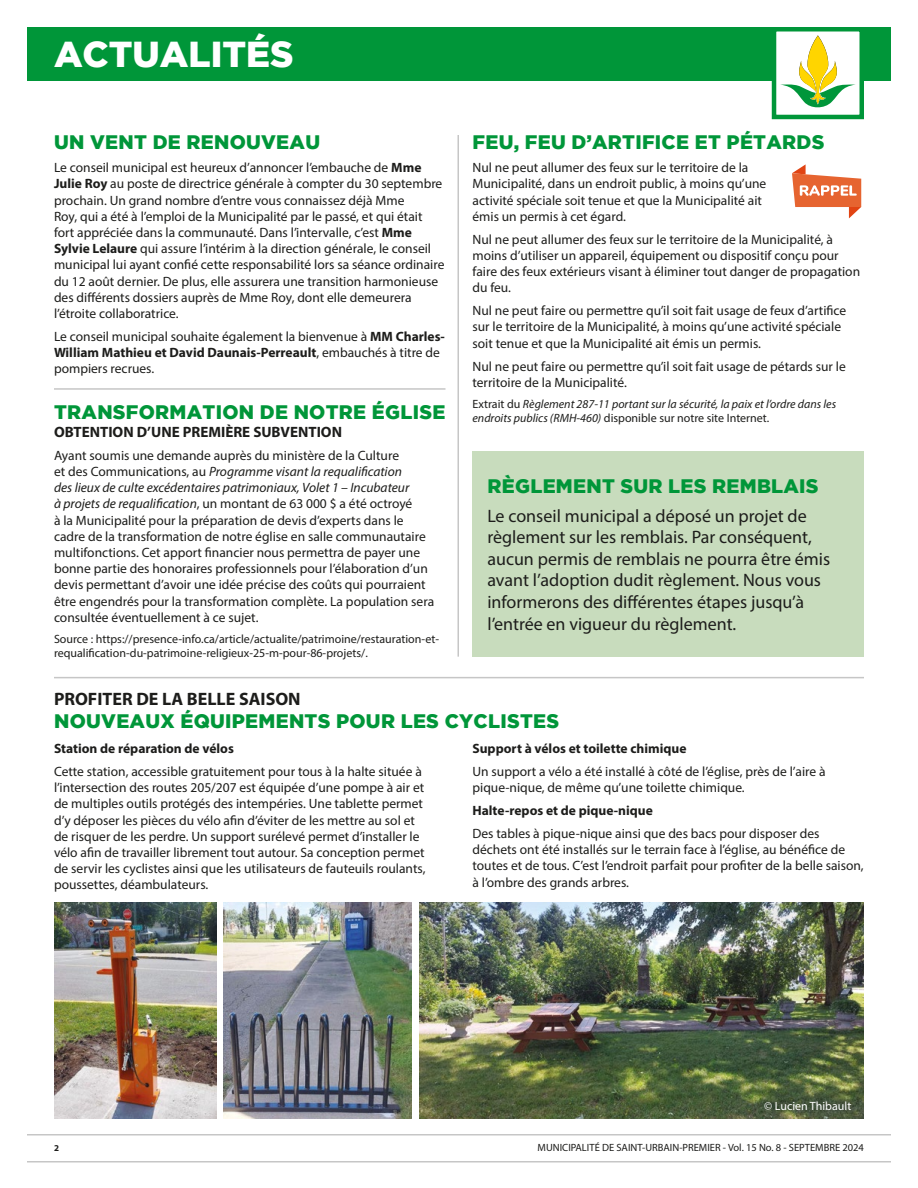
<style>
.page{position:relative;width:918px;height:1188px;background:#fff}
.page>*{position:absolute;margin:0;border:0;box-sizing:border-box;transform-origin:0 0}
.t1{font:900 36px "Gotham";color:#fff}
.t2{font:900 19.5px "Gotham";letter-spacing:.015em;color:#009639}
.t3{font:18px/21.6px "Myriad Pro";color:#1d1d1b}
.t4{font:700 18px "Myriad Pro";color:#1d1d1b}
.t5{font:700 15px "Myriad Pro";color:#1d1d1b}
.t6{font:13.5px/16.2px "Myriad Pro";color:#1d1d1b}
.t7{font:700 13.5px "Myriad Pro";color:#1d1d1b}
.t8{font:12px/14.4px "Myriad Pro";color:#1d1d1b}
.t9{font:italic 12px/14.4px "Myriad Pro";color:#1d1d1b}
.t10{font:12px "Myriad Pro";color:#fff}
.t11{font:10.5px "Myriad Pro";color:#1d1d1b}
.t12{font:700 9px "Myriad Pro";color:#1d1d1b}
.s1{font-weight:700}
.s2{font-style:italic}
.s3{font-style:normal}
</style>
<div class="page">
<hr style="left:27px;top:1161px;width:864px;height:1px;background:#c6c6c6">
<hr style="left:27px;top:1134px;width:864px;height:2px;background:#c6c6c6">
<div style="left:27px;top:27px;width:864px;height:54px;background:#009639"></div>
<div style="left:772px;top:27px;width:92px;height:92px;background:#fff;border:4px solid #009639"></div>
<svg style="left:780px;top:35px;width:75px;height:73px"></svg>
<hr style="left:54px;top:677px;width:810px;height:1px;background:#c6c6c6">
<img style="left:419px;top:902px;width:445px;height:216px">
<img style="left:54px;top:902px;width:163px;height:216px">
<img style="left:224px;top:902px;width:188px;height:216px">
<hr style="left:458px;top:135px;width:1px;height:522px;background:#c6c6c6">
<hr style="left:54px;top:388px;width:392px;height:2px;background:#c6c6c6">
<svg style="left:792px;top:164px;width:69px;height:54px"></svg>
<div style="left:472px;top:451px;width:392px;height:206px;background:#c8dcbd"></div>
<h1 class="t1" style="left:54px;top:34px;width:241px">ACTUALITÉS</h1>
<h2 class="t2" style="left:54px;top:131px;width:268px">UN VENT DE RENOUVEAU</h2>
<p class="t6" style="left:54px;top:159px;width:392px">Le conseil municipal est heureux d’annoncer l’embauche de <span class="s1">Mme Julie Roy</span> au poste de directrice générale à compter du 30 septembre prochain. Un grand nombre d’entre vous connaissez déjà Mme<br>Roy, qui a été à l’emploi de la Municipalité par le passé, et qui était fort appréciée dans la communauté. Dans l’intervalle, c’est <span class="s1">Mme Sylvie Lelaure</span> qui assure l’intérim à la direction générale, le conseil municipal lui ayant confié cette responsabilité lors sa séance ordinaire du 12 août dernier. De plus, elle assurera une transition harmonieuse des différents dossiers auprès de Mme Roy, dont elle demeurera l’étroite collaboratrice.</p>
<p class="t6" style="left:54px;top:328px;width:392px">Le conseil municipal souhaite également la bienvenue à <span class="s1">MM Charles-<br>William Mathieu et David Daunais-Perreault</span>, embauchés à titre de pompiers recrues.</p>
<h2 class="t2" style="left:54px;top:401px;width:393px">TRANSFORMATION DE NOTRE ÉGLISE</h2>
<p class="t5" style="left:54px;top:422px;width:290px">OBTENTION D’UNE PREMIÈRE SUBVENTION</p>
<p class="t6" style="left:54px;top:447px;width:382px">Ayant soumis une demande auprès du ministère de la Culture<br>et des Communications, au <span class="s2">Programme visant la requalification<br>des lieux de culte excédentaires patrimoniaux, Volet 1 – Incubateur<br>à projets de requalification</span>, un montant de 63 000 $ a été octroyé<br>à la Municipalité pour la préparation de devis d’experts dans le cadre de la transformation de notre église en salle communautaire multifonctions. Cet apport financier nous permettra de payer une bonne partie des honoraires professionnels pour l’élaboration d’un devis permettant d’avoir une idée précise des coûts qui pourraient être engendrés pour la transformation complète. La population sera consultée éventuellement à ce sujet.</p>
<p class="t8" style="left:54px;top:632px;width:387px">Source : https://presence-info.ca/article/actualite/patrimoine/restauration-et&shy;requalification-du-patrimoine-religieux-25-m-pour-86-projets/.</p>
<h2 class="t2" style="left:473px;top:131px;width:353px">FEU, FEU D’ARTIFICE ET PÉTARDS</h2>
<p class="t6" style="left:472px;top:159px;width:295px">Nul ne peut allumer des feux sur le territoire de la Municipalité, dans un endroit public, à moins qu’une activité spéciale soit tenue et que la Municipalité ait émis un permis à cet égard.</p>
<p class="t6" style="left:472px;top:231px;width:389px">Nul ne peut allumer des feux sur le territoire de la Municipalité, à moins d’utiliser un appareil, équipement ou dispositif conçu pour faire des feux extérieurs visant à éliminer tout danger de propagation du feu.</p>
<p class="t6" style="left:472px;top:302px;width:375px">Nul ne peut faire ou permettre qu’il soit fait usage de feux d’artifice sur le territoire de la Municipalité, à moins qu’une activité spéciale soit tenue et que la Municipalité ait émis un permis.</p>
<p class="t6" style="left:472px;top:358px;width:375px">Nul ne peut faire ou permettre qu’il soit fait usage de pétards sur le territoire de la Municipalité.</p>
<p class="t9" style="left:472px;top:397px;width:365px"><span class="s3">Extrait du</span> Règlement 287-11 portant sur la sécurité, la paix et l’ordre dans les endroits publics (RMH-460) <span class="s3">disponible sur notre site Internet.</span></p>
<h2 class="t2" style="left:488px;top:475px;width:333px">RÈGLEMENT SUR LES REMBLAIS</h2>
<p class="t3" style="left:487px;top:505px;width:344px">Le conseil municipal a déposé un projet de règlement sur les remblais. Par conséquent, aucun permis de remblais ne pourra être émis avant l’adoption dudit règlement. Nous vous informerons des différentes étapes jusqu’à l’entrée en vigueur du règlement.</p>
<h3 class="t4" style="left:54px;top:687px;width:248px">PROFITER DE LA BELLE SAISON</h3>
<h2 class="t2" style="left:54px;top:710px;width:500px">NOUVEAUX ÉQUIPEMENTS POUR LES CYCLISTES️</h2>
<p class="t7" style="left:54px;top:740px;width:181px">Station de réparation de vélos</p>
<p class="t6" style="left:54px;top:763px;width:373px">Cette station, accessible gratuitement pour tous à la halte située à l’intersection des routes 205/207 est équipée d’une pompe à air et de multiples outils protégés des intempéries. Une tablette permet d’y déposer les pièces du vélo afin d’éviter de les mettre au sol et de risquer de les perdre. Un support surélevé permet d’installer le vélo afin de travailler librement tout autour. Sa conception permet de servir les cyclistes ainsi que les utilisateurs de fauteuils roulants, poussettes, déambulateurs.</p>
<p class="t7" style="left:472px;top:740px;width:216px">Support à vélos et toilette chimique</p>
<p class="t6" style="left:472px;top:763px;width:355px">Un support a vélo a été installé à côté de l’église, près de l’aire à pique-nique, de même qu’une toilette chimique.</p>
<p class="t7" style="left:472px;top:802px;width:182px">Halte-repos et de pique-nique</p>
<p class="t6" style="left:472px;top:825px;width:393px">Des tables à pique-nique ainsi que des bacs pour disposer des déchets ont été installés sur le terrain face à l’église, au bénéfice de toutes et de tous. C’est l’endroit parfait pour profiter de la belle saison, à l’ombre des grands arbres.</p>
<p class="t10" style="left:764px;top:1099px;width:89px">© Lucien Thibault</p>
<p class="t12" style="left:54px;top:1142px;width:6px">2</p>
<p class="t11" style="left:538px;top:1141px;width:328px">MUNICIPALITÉ DE SAINT-URBAIN-PREMIER - Vol. 15 No. 8 - SEPTEMBRE 2024</p>
</div>
